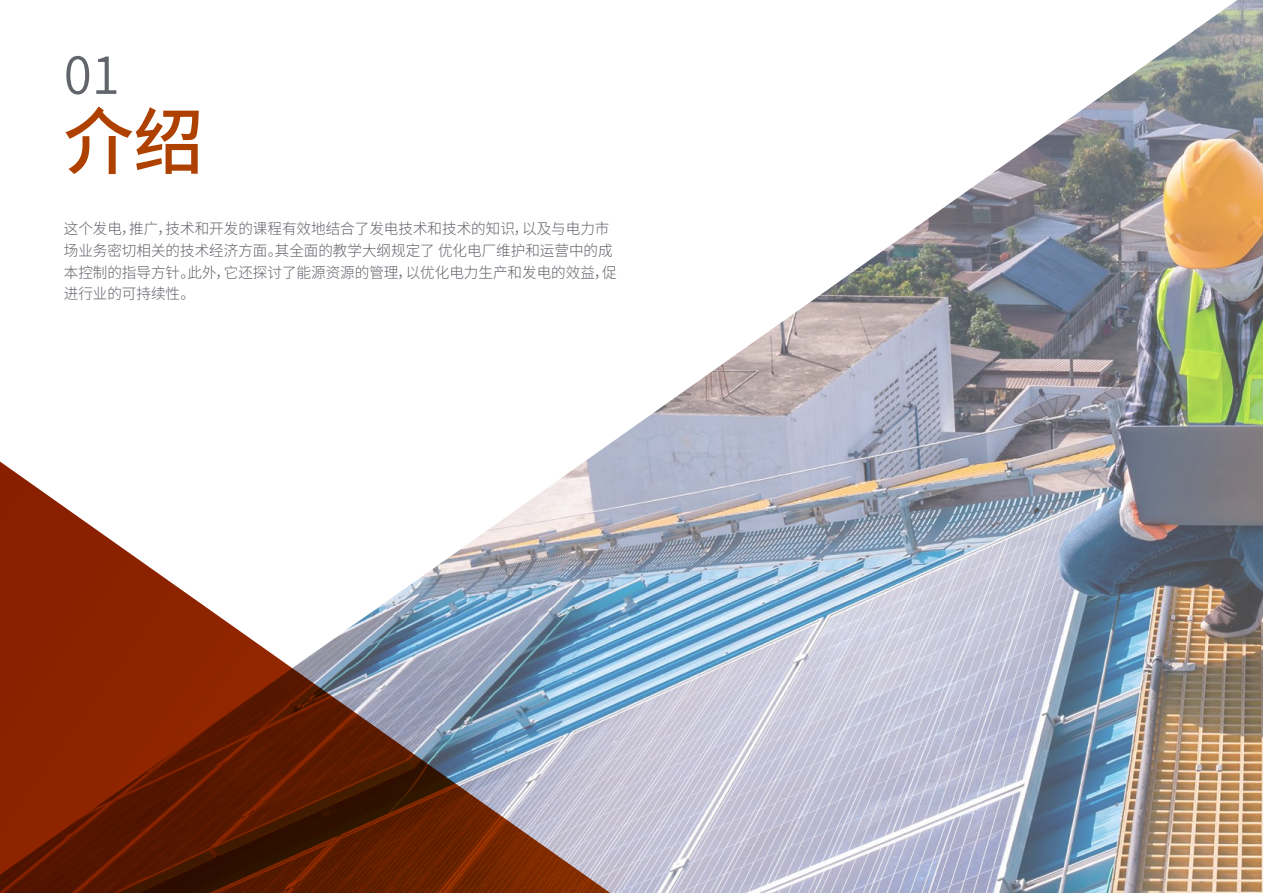
<style>
.page{position:relative;width:1263px;height:893px;background:#fff}
.page>*{position:absolute;margin:0;border:0;box-sizing:border-box;transform-origin:0 0}
.t1{font:500 72px "Source Han Sans CN";color:#ae4000}
.t2{font:52.5px "Source Han Sans CN";color:#61646a}
.t3{font:300 15px/21.8px "Source Han Sans CN";color:#61646a}
</style>
<div class="page">
<img style="left:607px;top:0;width:656px;height:893px">
<svg style="left:0;top:446px;width:640px;height:447px"></svg>
<h2 class="t2" style="left:64px;top:45px;width:57px">01</h2>
<h1 class="t1" style="left:64px;top:101px;width:141px">介绍</h1>
<p class="t3" style="left:64px;top:218px;width:554px">这个发电，推广，技术和开发的课程有效地结合了发电技术和技术的知识，以及与电力市场业务密切相关的技术经济方面。其全面的教学大纲规定了 优化电厂维护和运营中的成本控制的指导方针。此外，它还探讨了能源资源的管理，以优化电力生产和发电的效益，促进行业的可持续性。</p>
</div>
